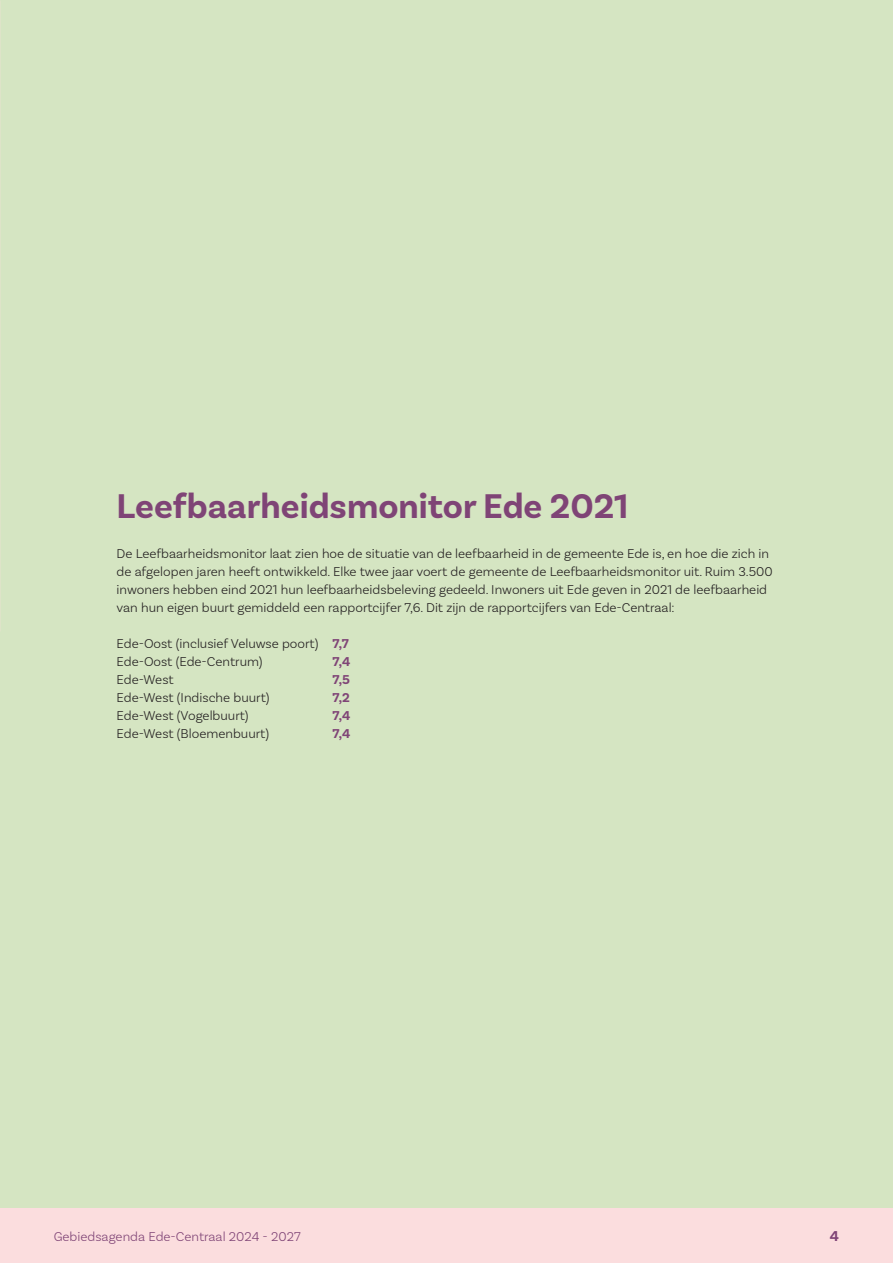
<style>
.page{position:relative;width:893px;height:1263px;background:#fff}
.page>*{position:absolute;margin:0;border:0;box-sizing:border-box;transform-origin:0 0}
.t1{font:700 36px "Basic Sans";color:#7f4476}
.t2{font:700 15px "Basic Sans";color:#7f4476}
.t3{font:300 13.5px/18px "Basic Sans";color:#231f20}
.t4{font:300 13.5px "Basic Sans";color:#7f4476}
.t5{font:700 13.5px "Basic Sans";color:#7f4476}
.s1{font-weight:700;color:#7f4476}
</style>
<div class="page">
<div style="left:0;top:0;width:893px;height:1209px;background:#d5e5c2"></div>
<div style="left:0;top:1208px;width:893px;height:55px;background:#fbddde"></div>
<p class="t1" style="left:117px;top:485px;width:513px">Leefbaarheidsmonitor Ede 2021</p>
<p class="t3" style="left:117px;top:544px;width:658px">De Leefbaarheidsmonitor laat zien hoe de situatie van de leefbaarheid in de gemeente Ede is, en hoe die zich in de afgelopen jaren heeft ontwikkeld. Elke twee jaar voert de gemeente de Leefbaarheidsmonitor uit. Ruim 3.500 inwoners hebben eind 2021 hun leefbaarheidsbeleving gedeeld. Inwoners uit Ede geven in 2021 de leefbaarheid van hun eigen buurt gemiddeld een rapportcijfer 7,6. Dit zijn de rapportcijfers van Ede-Centraal:</p>
<p class="t3" style="left:117px;top:634px;width:234px">Ede-Oost (inclusief Veluwse poort) <span class="s1">7,7</span></p>
<p class="t3" style="left:117px;top:652px;width:147px">Ede-Oost (Ede-Centrum)</p>
<p class="t5" style="left:333px;top:653px;width:19px">7,4</p>
<p class="t3" style="left:117px;top:670px;width:59px">Ede-West</p>
<p class="t5" style="left:333px;top:671px;width:19px">7,5</p>
<p class="t3" style="left:117px;top:688px;width:154px">Ede-West (Indische buurt)</p>
<p class="t5" style="left:333px;top:689px;width:19px">7,2</p>
<p class="t3" style="left:117px;top:706px;width:134px">Ede-West (Vogelbuurt)</p>
<p class="t5" style="left:333px;top:707px;width:19px">7,4</p>
<p class="t3" style="left:117px;top:724px;width:154px">Ede-West (Bloemenbuurt)</p>
<p class="t5" style="left:333px;top:725px;width:19px">7,4</p>
<p class="t4" style="left:54px;top:1228px;width:249px">Gebiedsagenda Ede-Centraal 2024 - 2027</p>
<p class="t2" style="left:830px;top:1226px;width:11px">4</p>
</div>
